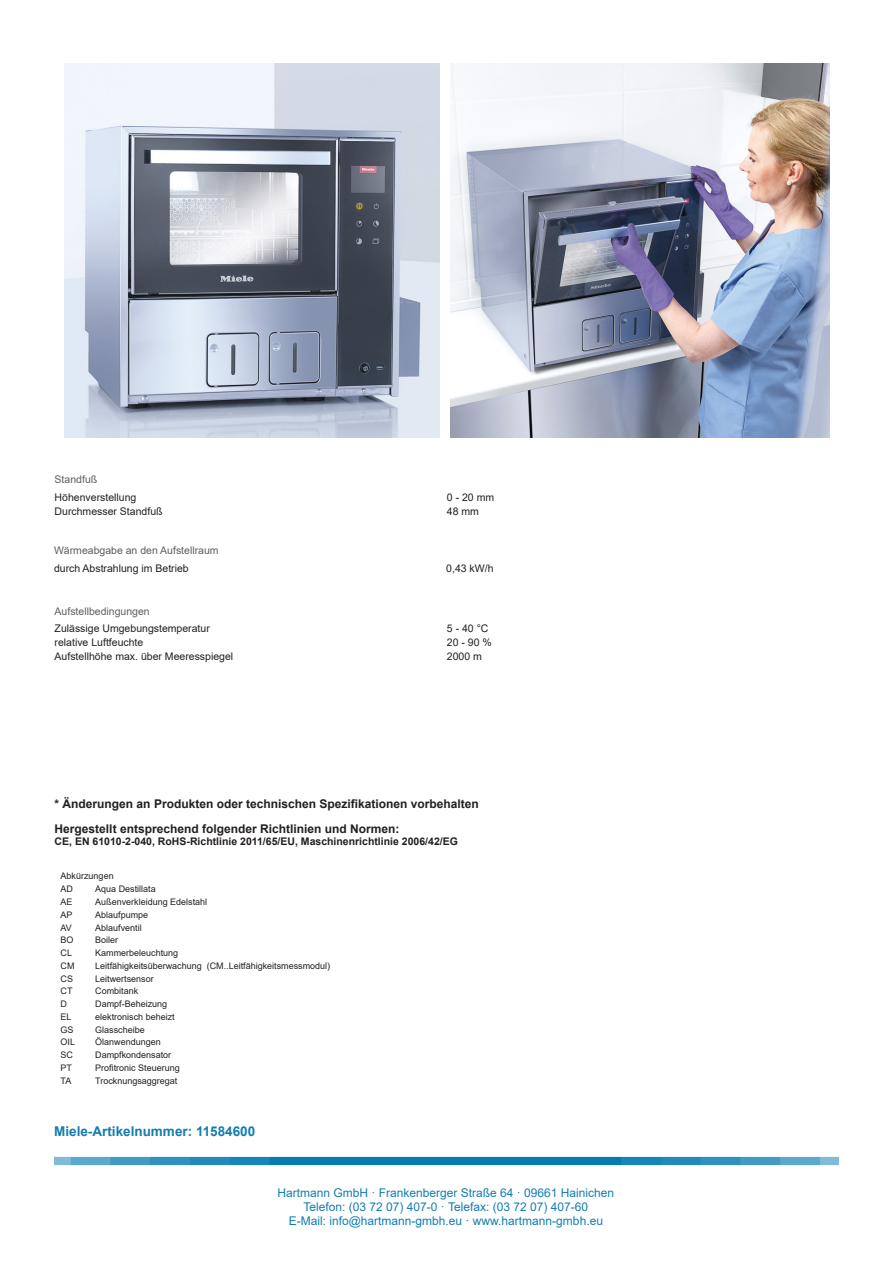
<style>
.page{position:relative;width:893px;height:1263px;background:#fff}
.page>*{position:absolute;margin:0;border:0;box-sizing:border-box;transform-origin:0 0}
.t1{font:700 13.5px "Arial";color:#147daf}
.t2{font:12px "Arial";color:#147daf}
.t3{font:700 12px "Arial";color:#231f20}
.t4{font:10.5px "Arial";color:#231f20}
.t5{font:700 10.5px "Arial";color:#231f20}
.t6{font:10.5px "Arial";color:#5f5e5e}
.t7{font:9px "Arial";color:#231f20}
</style>
<div class="page">
<img style="left:450px;top:64px;width:379px;height:374px">
<img style="left:64px;top:64px;width:375px;height:374px">
<img style="left:54px;top:1156px;width:784px;height:10px">
<p class="t6" style="left:55px;top:472px;width:44px">Standfuß</p>
<p class="t4" style="left:55px;top:490px;width:83px">Höhenverstellung</p>
<p class="t4" style="left:447px;top:490px;width:49px">0 - 20 mm</p>
<p class="t4" style="left:55px;top:504px;width:109px">Durchmesser Standfuß</p>
<p class="t4" style="left:447px;top:504px;width:34px">48 mm</p>
<p class="t6" style="left:54px;top:543px;width:166px">Wärmeabgabe an den Aufstellraum</p>
<p class="t4" style="left:54px;top:561px;width:136px">durch Abstrahlung im Betrieb</p>
<p class="t4" style="left:446px;top:561px;width:49px">0,43 kW/h</p>
<p class="t6" style="left:55px;top:604px;width:97px">Aufstellbedingungen</p>
<p class="t4" style="left:55px;top:621px;width:157px">Zulässige Umgebungstemperatur</p>
<p class="t4" style="left:447px;top:621px;width:43px">5 - 40 °C</p>
<p class="t4" style="left:55px;top:635px;width:90px">relative Luftfeuchte</p>
<p class="t4" style="left:447px;top:635px;width:46px">20 - 90 %</p>
<p class="t4" style="left:55px;top:649px;width:180px">Aufstellhöhe max. über Meeresspiegel</p>
<p class="t4" style="left:447px;top:649px;width:37px">2000 m</p>
<p class="t3" style="left:55px;top:795px;width:426px">* Änderungen an Produkten oder technischen Spezifikationen vorbehalten</p>
<p class="t3" style="left:55px;top:820px;width:346px">Hergestellt entsprechend folgender Richtlinien und Normen:</p>
<p class="t5" style="left:55px;top:834px;width:405px">CE, EN 61010-2-040, RoHS-Richtlinie 2011/65/EU, Maschinenrichtlinie 2006/42/EG</p>
<p class="t7" style="left:61px;top:870px;width:55px">Abkürzungen</p>
<p class="t7" style="left:61px;top:883px;width:14px">AD</p>
<p class="t7" style="left:95px;top:883px;width:62px">Aqua Destillata</p>
<p class="t7" style="left:61px;top:896px;width:14px">AE</p>
<p class="t7" style="left:95px;top:896px;width:114px">Außenverkleidung Edelstahl</p>
<p class="t7" style="left:61px;top:908px;width:14px">AP</p>
<p class="t7" style="left:95px;top:908px;width:55px">Ablaufpumpe</p>
<p class="t7" style="left:61px;top:921px;width:13px">AV</p>
<p class="t7" style="left:95px;top:921px;width:48px">Ablaufventil</p>
<p class="t7" style="left:61px;top:934px;width:15px">BO</p>
<p class="t7" style="left:95px;top:934px;width:25px">Boiler</p>
<p class="t7" style="left:61px;top:947px;width:13px">CL</p>
<p class="t7" style="left:95px;top:947px;width:85px">Kammerbeleuchtung</p>
<p class="t7" style="left:61px;top:959px;width:15px">CM</p>
<p class="t7" style="left:95px;top:959px;width:237px">Leitfähigkeitsüberwachung (CM..Leitfähigkeitsmessmodul)</p>
<p class="t7" style="left:61px;top:972px;width:14px">CS</p>
<p class="t7" style="left:95px;top:972px;width:60px">Leitwertsensor</p>
<p class="t7" style="left:61px;top:985px;width:13px">CT</p>
<p class="t7" style="left:95px;top:985px;width:45px">Combitank</p>
<p class="t7" style="left:61px;top:998px;width:8px">D</p>
<p class="t7" style="left:95px;top:998px;width:74px">Dampf-Beheizung</p>
<p class="t7" style="left:61px;top:1010px;width:13px">EL</p>
<p class="t7" style="left:95px;top:1010px;width:81px">elektronisch beheizt</p>
<p class="t7" style="left:61px;top:1023px;width:15px">GS</p>
<p class="t7" style="left:95px;top:1023px;width:51px">Glasscheibe</p>
<p class="t7" style="left:61px;top:1036px;width:16px">OIL</p>
<p class="t7" style="left:95px;top:1036px;width:67px">Ölanwendungen</p>
<p class="t7" style="left:61px;top:1049px;width:14px">SC</p>
<p class="t7" style="left:95px;top:1049px;width:78px">Dampfkondensator</p>
<p class="t7" style="left:61px;top:1061px;width:13px">PT</p>
<p class="t7" style="left:95px;top:1061px;width:86px">Profitronic Steuerung</p>
<p class="t7" style="left:61px;top:1074px;width:12px">TA</p>
<p class="t7" style="left:95px;top:1074px;width:84px">Trocknungsaggregat</p>
<p class="t1" style="left:54px;top:1122px;width:203px">Miele-Artikelnummer: 11584600</p>
<p class="t2" style="left:277px;top:1184px;width:338px">Hartmann GmbH · Frankenberger Straße 64 · 09661 Hainichen</p>
<p class="t2" style="left:304px;top:1198px;width:286px">Telefon: (03 72 07) 407-0 · Telefax: (03 72 07) 407-60</p>
<p class="t2" style="left:289px;top:1213px;width:316px">E-Mail: info@hartmann-gmbh.eu · www.hartmann-gmbh.eu</p>
</div>
